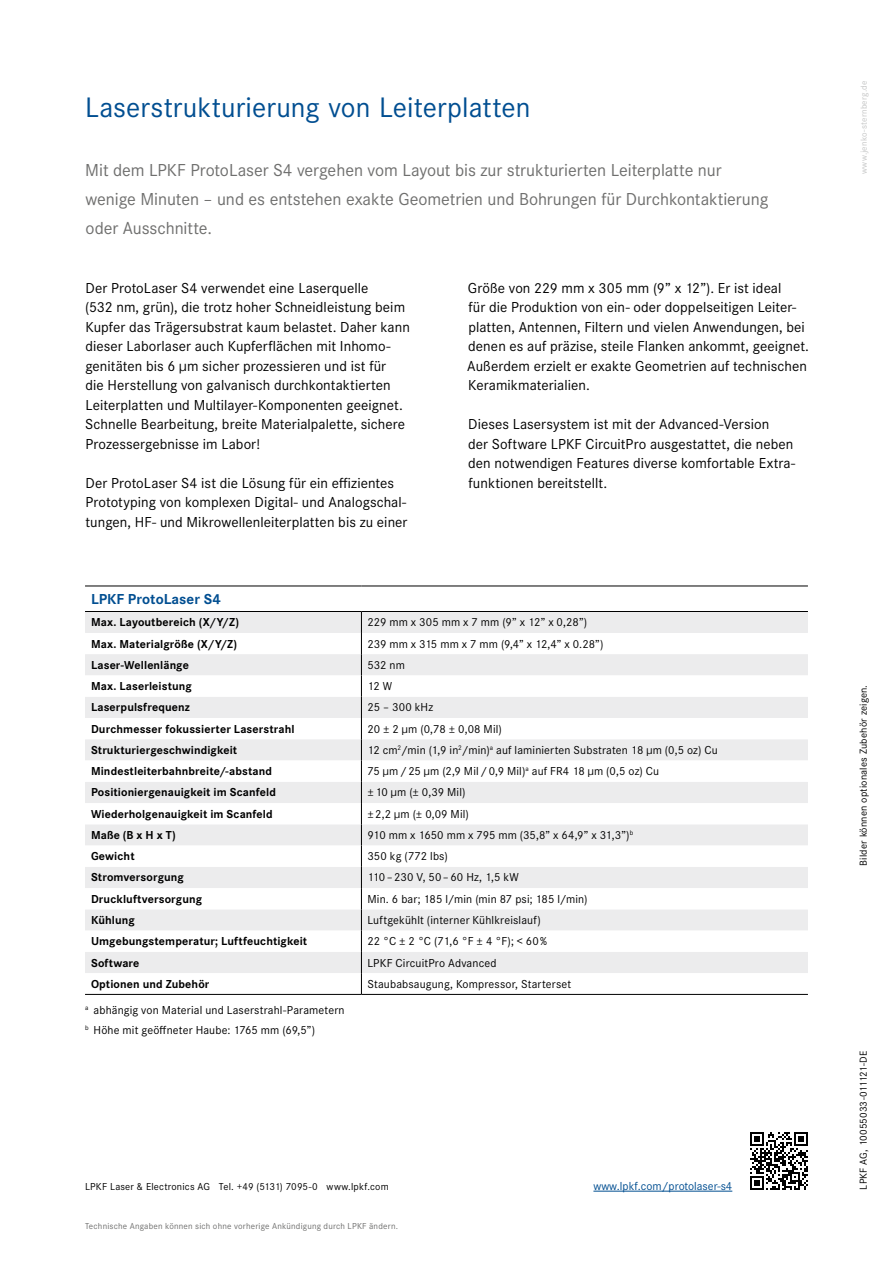
<style>
.page{position:relative;width:893px;height:1263px;background:#fff}
.page>*{position:absolute;margin:0;border:0;box-sizing:border-box;transform-origin:0 0}
.t1{font:29.25px "Corporate S";letter-spacing:.005em;color:#004e91}
.t2{font:18px/29.2px "Corporate S";letter-spacing:-.005em;color:#6f6f6e}
.t3{font:15px/19.5px "Corporate S";letter-spacing:.005em;color:#000}
.t4{font:700 15px "Corporate S";letter-spacing:.005em;color:#004e91}
.t5{font:12px/19.5px "Corporate S";letter-spacing:.01em;color:#000}
.t6{font:700 12px "Corporate S";letter-spacing:.01em;color:#000}
.t7{font:12px "Corporate S";letter-spacing:-.01em;color:#000}
.t8{font:12px "Corporate S";color:#004e91}
.t9{font:10.5px "Corporate S";letter-spacing:.015em;color:#000}
.t10{font:9px "Corporate S";letter-spacing:.02em;color:#6f6f6e}
.t11{font:9px "Corporate S";letter-spacing:.025em;color:#c5c6c6}
</style>
<div class="page">
<svg style="left:750px;top:1132px;width:58px;height:58px"></svg>
<hr style="left:593px;top:1191px;width:139px;height:1px;background:#004e91">
<svg style="left:85px;top:612px;width:723px;height:382px"></svg>
<hr style="left:85px;top:586px;width:276px;height:1px;background:#000">
<hr style="left:361px;top:586px;width:447px;height:1px;background:#000">
<hr style="left:85px;top:611px;width:276px;height:1px;background:#000">
<hr style="left:361px;top:611px;width:447px;height:1px;background:#000">
<hr style="left:85px;top:994px;width:276px;height:1px;background:#000">
<hr style="left:361px;top:994px;width:447px;height:1px;background:#000">
<h1 class="t1" style="left:85px;top:88px;width:447px">Laserstrukturierung von Leiterplatten</h1>
<p class="t2" style="left:85px;top:154px;width:685px">Mit dem LPKF ProtoLaser S4 vergehen vom Layout bis zur strukturierten Leiterplatte nur wenige Minuten – und es entstehen exakte Geometrien und Bohrungen für Durchkontaktierung oder Ausschnitte.</p>
<p class="t3" style="left:85px;top:277px;width:326px">Der ProtoLaser S4 verwendet eine Laserquelle<br>(532 nm, grün), die trotz hoher Schneidleistung beim Kupfer das Trägersubstrat kaum belastet. Daher kann dieser Laborlaser auch Kupferflächen mit Inhomo&shy;genitäten bis 6 µm sicher prozessieren und ist für<br>die Herstellung von galvanisch durchkontaktierten Leiterplatten und Multilayer-Komponenten geeignet.<br>Schnelle Bearbeitung, breite Materialpalette, sichere Prozessergebnisse im Labor!</p>
<p class="t3" style="left:86px;top:472px;width:323px">Der ProtoLaser S4 ist die Lösung für ein effizientes<br>Prototyping von komplexen Digital- und Analogschal&shy;tungen, HF- und Mikrowellenleiterplatten bis zu einer</p>
<p class="t3" style="left:467px;top:277px;width:343px">Größe von 229 mm x 305 mm (9” x 12”). Er ist ideal<br>für die Produktion von ein- oder doppelseitigen Leiter&shy;platten, Antennen, Filtern und vielen Anwendungen, bei denen es auf präzise, steile Flanken ankommt, geeignet.<br>Außerdem erzielt er exakte Geometrien auf technischen Keramikmaterialien.</p>
<p class="t3" style="left:468px;top:414px;width:329px">Dieses Lasersystem ist mit der Advanced-Version<br>der Software LPKF CircuitPro ausgestattet, die neben den notwendigen Features diverse komfortable Extra&shy;funktionen bereitstellt.</p>
<p class="t4" style="left:91px;top:588px;width:131px">LPKF ProtoLaser S4</p>
<p class="t6" style="left:91px;top:614px;width:149px">Max. Layoutbereich (X/Y/Z)</p>
<p class="t5" style="left:367px;top:612px;width:221px">229 mm x 305 mm x 7 mm (9” x 12” x 0,28”)</p>
<p class="t6" style="left:91px;top:635px;width:148px">Max. Materialgröße (X/Y/Z)</p>
<p class="t7" style="left:367px;top:636px;width:238px">239 mm x 315 mm x 7 mm (9,4” x 12,4” x 0.28”)</p>
<p class="t6" style="left:91px;top:656px;width:99px">Laser-Wellenlänge</p>
<p class="t5" style="left:367px;top:655px;width:39px">532 nm</p>
<p class="t6" style="left:91px;top:678px;width:102px">Max. Laserleistung</p>
<p class="t5" style="left:367px;top:676px;width:26px">12 W</p>
<p class="t6" style="left:91px;top:699px;width:100px">Laserpulsfrequenz</p>
<p class="t5" style="left:367px;top:697px;width:67px">25 – 300 kHz</p>
<p class="t6" style="left:91px;top:720px;width:205px">Durchmesser fokussierter Laserstrahl</p>
<p class="t5" style="left:367px;top:718px;width:136px">20 ± 2 μm (0,78 ± 0,08 Mil)</p>
<p class="t6" style="left:91px;top:742px;width:148px">Strukturiergeschwindigkeit</p>
<p class="t5" style="left:367px;top:740px;width:352px">12 cm<sup>2</sup>/min (1,9 in<sup>2</sup>/min)<sup>a</sup> auf laminierten Substraten 18 µm (0,5 oz) Cu</p>
<p class="t6" style="left:91px;top:763px;width:182px">Mindestleiterbahnbreite/-abstand</p>
<p class="t5" style="left:367px;top:761px;width:293px">75 μm / 25 μm (2,9 Mil / 0,9 Mil)<sup>a</sup> auf FR4 18 μm (0,5 oz) Cu</p>
<p class="t6" style="left:91px;top:784px;width:186px">Positioniergenauigkeit im Scanfeld</p>
<p class="t5" style="left:367px;top:782px;width:100px">± 10 μm (± 0,39 Mil)</p>
<p class="t6" style="left:91px;top:805px;width:183px">Wiederholgenauigkeit im Scanfeld</p>
<p class="t5" style="left:367px;top:803px;width:103px">± 2,2 μm (± 0,09 Mil)</p>
<p class="t6" style="left:91px;top:827px;width:86px">Maße (B x H x T)</p>
<p class="t5" style="left:367px;top:825px;width:267px">910 mm x 1650 mm x 795 mm (35,8” x 64,9” x 31,3”)<sup>b</sup></p>
<p class="t6" style="left:91px;top:848px;width:45px">Gewicht</p>
<p class="t5" style="left:367px;top:846px;width:82px">350 kg (772 lbs)</p>
<p class="t6" style="left:91px;top:869px;width:94px">Stromversorgung</p>
<p class="t5" style="left:367px;top:867px;width:153px">110 – 230 V, 50 – 60 Hz, 1,5 kW</p>
<p class="t6" style="left:91px;top:890px;width:113px">Druckluftversorgung</p>
<p class="t5" style="left:367px;top:888px;width:222px">Min. 6 bar; 185 l/min (min 87 psi; 185 l/min)</p>
<p class="t6" style="left:91px;top:912px;width:45px">Kühlung</p>
<p class="t5" style="left:367px;top:910px;width:175px">Luftgekühlt (interner Kühlkreislauf)</p>
<p class="t6" style="left:91px;top:933px;width:218px">Umgebungstemperatur; Luftfeuchtigkeit</p>
<p class="t5" style="left:367px;top:931px;width:181px">22 °C ± 2 °C (71,6 °F ± 4 °F); &lt; 60 %</p>
<p class="t6" style="left:91px;top:954px;width:50px">Software</p>
<p class="t5" style="left:367px;top:952px;width:131px">LPKF CircuitPro Advanced</p>
<p class="t6" style="left:91px;top:975px;width:120px">Optionen und Zubehör</p>
<p class="t5" style="left:367px;top:973px;width:205px">Staubabsaugung, Kompressor, Starterset</p>
<p class="t5" style="left:85px;top:1000px;width:261px"><sup>a</sup> abhängig von Material und Laserstrahl-Parametern <sup>b</sup> Höhe mit geöffneter Haube: 1765 mm (69,5”)</p>
<p class="t9" style="left:85px;top:1179px;width:305px">LPKF Laser &amp; Electronics AG Tel. +49 (5131) 7095-0 www.lpkf.com</p>
<p class="t10" style="left:85px;top:1220px;width:314px">Technische Angaben können sich ohne vorherige Ankündigung durch LPKF ändern.</p>
<p class="t8" style="left:593px;top:1178px;width:140px">www.lpkf.com/protolaser-s4</p>
<p class="t11" style="left:858px;top:174px;width:95px;rotate:-90deg">www.jenko-sternberg.de</p>
<p class="t9" style="left:856px;top:865px;width:182px;rotate:-90deg">Bilder können optionales Zubehör zeigen.</p>
<p class="t9" style="left:856px;top:1189px;width:140px;rotate:-90deg">LPKF AG, 10055033-011121-DE</p>
</div>
